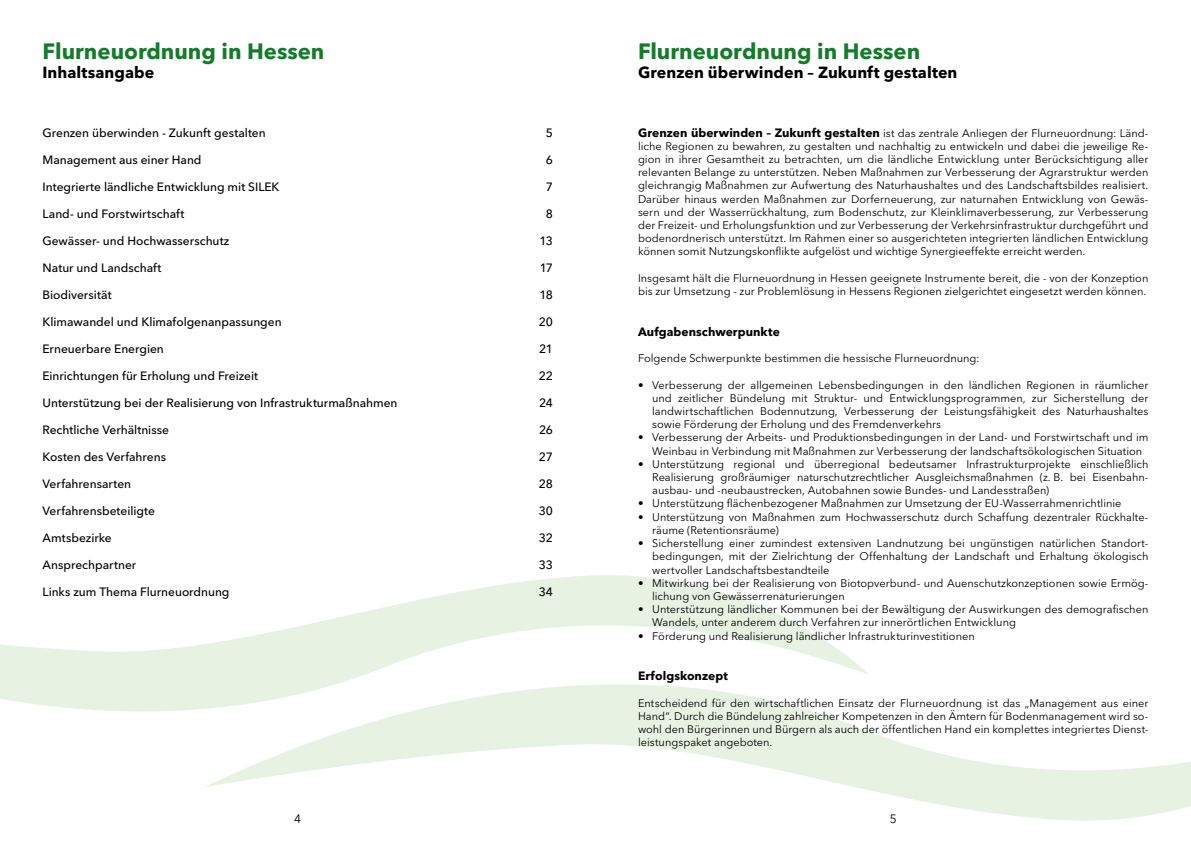
<style>
.page{position:relative;width:1191px;height:842px;background:#fff}
.page>*{position:absolute;margin:0;border:0;box-sizing:border-box;transform-origin:0 0}
.t1{font:700 22px "Avenir Next LT Pro";color:#127c29}
.t2{font:700 16px "Avenir Next LT Pro";letter-spacing:.005em;color:#000}
.t3{font:500 12px "Avenir Next LT Pro";letter-spacing:-.005em;color:#000}
.t4{font:700 12px "Avenir Next LT Pro";letter-spacing:.005em;color:#000}
.t5{font:12px "Avenir Next LT Pro";color:#000}
.t6{font:11px/13.2px "Avenir Next LT Pro";color:#000;text-align:justify}
.s1{font-weight:700;font-size:12px}
</style>
<div class="page">
<svg style="left:205px;top:731px;width:986px;height:90px"></svg>
<svg style="left:0;top:575px;width:869px;height:196px"></svg>
<h1 class="t1" style="left:43px;top:38px;width:283px">Flurneuordnung in Hessen</h1>
<h2 class="t2" style="left:43px;top:63px;width:113px">Inhaltsangabe</h2>
<p class="t3" style="left:43px;top:125px;width:225px">Grenzen überwinden - Zukunft gestalten</p>
<p class="t3" style="left:546px;top:125px;width:9px">5</p>
<p class="t3" style="left:43px;top:152px;width:161px">Management aus einer Hand</p>
<p class="t3" style="left:546px;top:152px;width:9px">6</p>
<p class="t3" style="left:43px;top:179px;width:238px">Integrierte ländliche Entwicklung mit SILEK</p>
<p class="t3" style="left:546px;top:179px;width:9px">7</p>
<p class="t3" style="left:43px;top:206px;width:143px">Land- und Forstwirtschaft</p>
<p class="t3" style="left:546px;top:206px;width:9px">8</p>
<p class="t3" style="left:43px;top:233px;width:188px">Gewässer- und Hochwasserschutz</p>
<p class="t3" style="left:539px;top:233px;width:15px">13</p>
<p class="t3" style="left:43px;top:260px;width:120px">Natur und Landschaft</p>
<p class="t3" style="left:540px;top:260px;width:15px">17</p>
<p class="t3" style="left:43px;top:287px;width:71px">Biodiversität</p>
<p class="t3" style="left:539px;top:287px;width:15px">18</p>
<p class="t3" style="left:43px;top:314px;width:241px">Klimawandel und Klimafolgenanpassungen</p>
<p class="t3" style="left:539px;top:314px;width:16px">20</p>
<p class="t3" style="left:43px;top:341px;width:123px">Erneuerbare Energien</p>
<p class="t3" style="left:539px;top:341px;width:15px">21</p>
<p class="t3" style="left:43px;top:368px;width:217px">Einrichtungen für Erholung und Freizeit</p>
<p class="t3" style="left:539px;top:368px;width:16px">22</p>
<p class="t3" style="left:43px;top:395px;width:356px">Unterstützung bei der Realisierung von Infrastrukturmaßnahmen</p>
<p class="t3" style="left:539px;top:395px;width:15px">24</p>
<p class="t3" style="left:42px;top:422px;width:128px">Rechtliche Verhältnisse</p>
<p class="t3" style="left:539px;top:422px;width:15px">26</p>
<p class="t3" style="left:42px;top:449px;width:125px">Kosten des Verfahrens</p>
<p class="t3" style="left:539px;top:449px;width:15px">27</p>
<p class="t3" style="left:42px;top:476px;width:90px">Verfahrensarten</p>
<p class="t3" style="left:539px;top:476px;width:15px">28</p>
<p class="t3" style="left:42px;top:503px;width:114px">Verfahrensbeteiligte</p>
<p class="t3" style="left:539px;top:503px;width:16px">30</p>
<p class="t3" style="left:42px;top:530px;width:71px">Amtsbezirke</p>
<p class="t3" style="left:539px;top:530px;width:15px">32</p>
<p class="t3" style="left:42px;top:557px;width:95px">Ansprechpartner</p>
<p class="t3" style="left:539px;top:557px;width:16px">33</p>
<p class="t3" style="left:42px;top:584px;width:189px">Links zum Thema Flurneuordnung</p>
<p class="t3" style="left:539px;top:584px;width:16px">34</p>
<h1 class="t1" style="left:638px;top:38px;width:284px">Flurneuordnung in Hessen</h1>
<h2 class="t2" style="left:638px;top:63px;width:321px">Grenzen überwinden – Zukunft gestalten</h2>
<p class="t6" style="left:638px;top:126px;width:512px"><span class="s1">Grenzen überwinden – Zukunft gestalten</span> ist das zentrale Anliegen der Flurneuordnung: Länd&shy;liche Regionen zu bewahren, zu gestalten und nachhaltig zu entwickeln und dabei die jeweilige Re&shy;gion in ihrer Gesamtheit zu betrachten, um die ländliche Entwicklung unter Berücksichtigung aller relevanten Belange zu unterstützen. Neben Maßnahmen zur Verbesserung der Agrarstruktur werden gleichrangig Maßnahmen zur Aufwertung des Naturhaushaltes und des Landschaftsbildes realisiert.<br>Darüber hinaus werden Maßnahmen zur Dorferneuerung, zur naturnahen Entwicklung von Gewäs&shy;sern und der Wasserrückhaltung, zum Bodenschutz, zur Kleinklimaverbesserung, zur Verbesserung der Freizeit- und Erholungsfunktion und zur Verbesserung der Verkehrsinfrastruktur durchgeführt und bodenordnerisch unterstützt. Im Rahmen einer so ausgerichteten integrierten ländlichen Entwicklung können somit Nutzungskonflikte aufgelöst und wichtige Synergieeffekte erreicht werden.</p>
<p class="t6" style="left:638px;top:271px;width:512px">Insgesamt hält die Flurneuordnung in Hessen geeignete Instrumente bereit, die - von der Konzeption bis zur Umsetzung - zur Problemlösung in Hessens Regionen zielgerichtet eingesetzt werden können.</p>
<p class="t4" style="left:638px;top:324px;width:143px">Aufgabenschwerpunkte</p>
<p class="t6" style="left:638px;top:352px;width:343px">Folgende Schwerpunkte bestimmen die hessische Flurneuordnung:</p>
<p class="t6" style="left:652px;top:378px;width:498px;text-indent:-14px">• Verbesserung der allgemeinen Lebensbedingungen in den ländlichen Regionen in räumlicher und zeitlicher Bündelung mit Struktur- und Entwicklungsprogrammen, zur Sicherstellung der landwirtschaftlichen Bodennutzung, Verbesserung der Leistungsfähigkeit des Naturhaushaltes sowie Förderung der Erholung und des Fremdenverkehrs</p>
<p class="t6" style="left:652px;top:431px;width:498px;text-indent:-14px">• Verbesserung der Arbeits- und Produktionsbedingungen in der Land- und Forstwirtschaft und im<br>Weinbau in Verbindung mit Maßnahmen zur Verbesserung der landschaftsökologischen Situation</p>
<p class="t6" style="left:652px;top:457px;width:498px;text-indent:-14px">• Unterstützung regional und überregional bedeutsamer Infrastrukturprojekte einschließlich Realisierung großräumiger naturschutzrechtlicher Ausgleichsmaßnahmen (z. B. bei Eisenbahn&shy;ausbau- und -neubaustrecken, Autobahnen sowie Bundes- und Landesstraßen)</p>
<p class="t6" style="left:638px;top:497px;width:485px">• Unterstützung flächenbezogener Maßnahmen zur Umsetzung der EU-Wasserrahmenrichtlinie</p>
<p class="t6" style="left:652px;top:510px;width:498px;text-indent:-14px">• Unterstützung von Maßnahmen zum Hochwasserschutz durch Schaffung dezentraler Rückhalte&shy;räume (Retentionsräume)</p>
<p class="t6" style="left:652px;top:537px;width:498px;text-indent:-14px">• Sicherstellung einer zumindest extensiven Landnutzung bei ungünstigen natürlichen Standort&shy;bedingungen, mit der Zielrichtung der Offenhaltung der Landschaft und Erhaltung ökologisch wertvoller Landschaftsbestandteile</p>
<p class="t6" style="left:652px;top:576px;width:498px;text-indent:-14px">• Mitwirkung bei der Realisierung von Biotopverbund- und Auenschutzkonzeptionen sowie Ermög&shy;lichung von Gewässerrenaturierungen</p>
<p class="t6" style="left:652px;top:603px;width:498px;text-indent:-14px">• Unterstützung ländlicher Kommunen bei der Bewältigung der Auswirkungen des demografischen<br>Wandels, unter anderem durch Verfahren zur innerörtlichen Entwicklung</p>
<p class="t6" style="left:638px;top:629px;width:338px">• Förderung und Realisierung ländlicher Infrastrukturinvestitionen</p>
<p class="t4" style="left:638px;top:669px;width:91px">Erfolgskonzept</p>
<p class="t6" style="left:638px;top:696px;width:512px">Entscheidend für den wirtschaftlichen Einsatz der Flurneuordnung ist das „Management aus einer Hand“. Durch die Bündelung zahlreicher Kompetenzen in den Ämtern für Bodenmanagement wird so&shy;wohl den Bürgerinnen und Bürgern als auch der öffentlichen Hand ein komplettes integriertes Dienst&shy;leistungspaket angeboten.</p>
<p class="t5" style="left:294px;top:811px;width:8px">4</p>
<p class="t5" style="left:889px;top:811px;width:8px">5</p>
</div>
